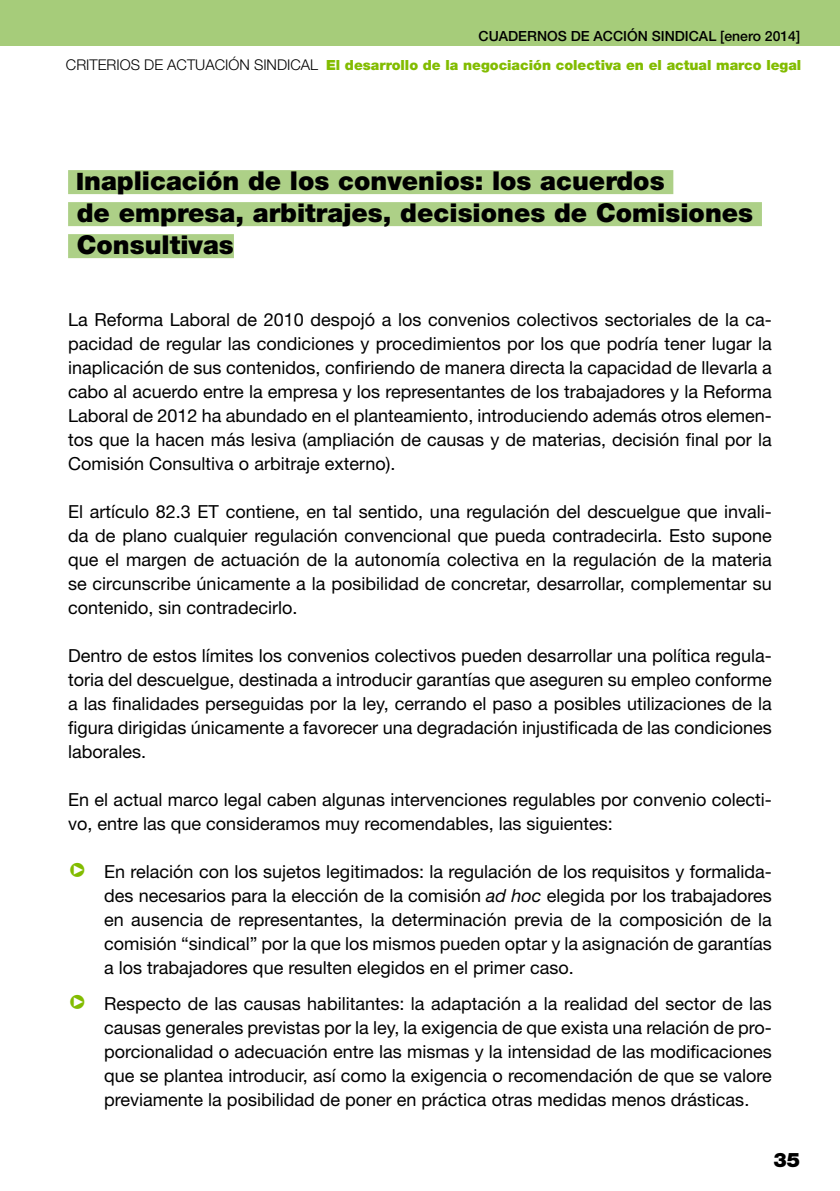
<style>
.page{position:relative;width:840px;height:1191px;background:#fff}
.page>*{position:absolute;margin:0;border:0;box-sizing:border-box;transform-origin:0 0}
.t1{font:900 26px "Helvetica Neue";color:#000}
.t2{font:900 20px "Helvetica Neue";color:#000}
.t3{font:18px/24px "Helvetica Neue";color:#000;text-align:justify}
.t4{font:900 14px "Helvetica Neue";color:#82bc00}
.t5{font:500 14px "Helvetica Neue";color:#000}
.s1{font-weight:300;font-size:14.8px;color:#000}
.s2{font-size:24px}
.s3{color:#82bc00}
.s4{font-style:italic}
</style>
<div class="page">
<div style="left:0;top:0;width:839px;height:45px;background:#a6cc7a"></div>
<div style="left:68px;top:170px;width:605px;height:24px;background:#add087"></div>
<div style="left:68px;top:202px;width:693px;height:24px;background:#add087"></div>
<div style="left:68px;top:234px;width:166px;height:24px;background:#add087"></div>
<p class="t5" style="left:478px;top:28px;width:323px">CUADERNOS DE ACCIÓN SINDICAL [enero 2014]</p>
<p class="t4" style="left:66px;top:57px;width:736px"><span class="s1">CRITERIOS DE ACTUACIÓN SINDICAL</span> El desarrollo de la negociación colectiva en el actual marco legal</p>
<p class="t1" style="left:76px;top:165px;width:589px"><span class="s2">I</span>naplicación de los convenios: los acuerdos</p>
<p class="t1" style="left:77px;top:197px;width:677px">de empresa, arbitrajes, decisiones de Comisiones</p>
<p class="t1" style="left:77px;top:229px;width:158px">Consultivas</p>
<p class="t3" style="left:68px;top:307px;width:704px">La Reforma Laboral de 2010 despojó a los convenios colectivos sectoriales de la ca&shy;pacidad de regular las condiciones y procedimientos por los que podría tener lugar la inaplicación de sus contenidos, confiriendo de manera directa la capacidad de llevarla a cabo al acuerdo entre la empresa y los representantes de los trabajadores y la Reforma Laboral de 2012 ha abundado en el planteamiento, introduciendo además otros elemen&shy;tos que la hacen más lesiva (ampliación de causas y de materias, decisión final por la Comisión Consultiva o arbitraje externo).</p>
<p class="t3" style="left:68px;top:499px;width:704px">El artículo 82.3 ET contiene, en tal sentido, una regulación del descuelgue que invali&shy;da de plano cualquier regulación convencional que pueda contradecirla. Esto supone que el margen de actuación de la autonomía colectiva en la regulación de la materia se circunscribe únicamente a la posibilidad de concretar, desarrollar, complementar su contenido, sin contradecirlo.</p>
<p class="t3" style="left:68px;top:643px;width:705px">Dentro de estos límites los convenios colectivos pueden desarrollar una política regula&shy;toria del descuelgue, destinada a introducir garantías que aseguren su empleo conforme a las finalidades perseguidas por la ley, cerrando el paso a posibles utilizaciones de la figura dirigidas únicamente a favorecer una degradación injustificada de las condiciones laborales.</p>
<p class="t3" style="left:68px;top:787px;width:704px">En el actual marco legal caben algunas intervenciones regulables por convenio colecti&shy;vo, entre las que consideramos muy recomendables, las siguientes:</p>
<p class="t3" style="left:104px;top:859px;width:669px;text-indent:-36px"><span class="s3">❑</span> En relación con los sujetos legitimados: la regulación de los requisitos y formalida&shy;des necesarios para la elección de la comisión <span class="s4">ad hoc</span> elegida por los trabajadores en ausencia de representantes, la determinación previa de la composición de la comisión “sindical” por la que los mismos pueden optar y la asignación de garantías a los trabajadores que resulten elegidos en el primer caso.</p>
<p class="t3" style="left:104px;top:991px;width:669px;text-indent:-36px"><span class="s3">❑</span> Respecto de las causas habilitantes: la adaptación a la realidad del sector de las causas generales previstas por la ley, la exigencia de que exista una relación de pro&shy;porcionalidad o adecuación entre las mismas y la intensidad de las modificaciones que se plantea introducir, así como la exigencia o recomendación de que se valore previamente la posibilidad de poner en práctica otras medidas menos drásticas.</p>
<p class="t2" style="left:773px;top:1147px;width:28px">35</p>
</div>
